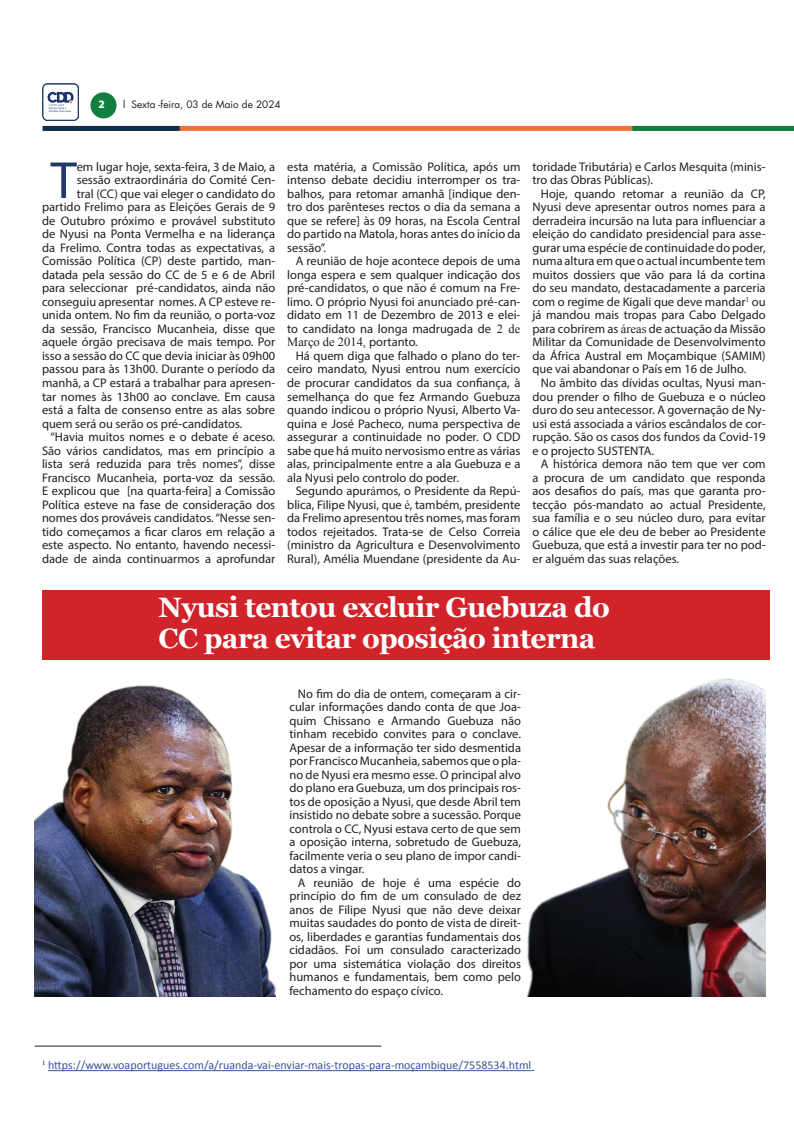
<style>
.page{position:relative;width:794px;height:1134px;background:#fff}
.page>*{position:absolute;margin:0;border:0;box-sizing:border-box;transform-origin:0 0}
.t1{font:52.6px "Myriad Pro";color:#20356a}
.t2{font:700 28px/31px "Georgia";letter-spacing:-.02em;color:#fff}
.t3{font:12.5px/13.5px "Myriad Pro";color:#231f20;text-align:justify}
.t4{font:12.5px "Times New Roman";color:#231f20}
.t5{font:12px "Calibri";color:#3853a3}
.t6{font:10px "Futura LT";color:#231f20}
.t7{font:700 10px "Popular";color:#fff}
.s1{font-family:"Times New Roman"}
.s2{font-family:"Myriad Pro"}
</style>
<div class="page">
<div style="left:45px;top:126px;width:749px;height:5px;background:#f37138"></div>
<div style="left:632px;top:126px;width:162px;height:5px;background:#107f40"></div>
<div style="left:43px;top:126px;width:137px;height:5px;background:#102e4f"></div>
<div style="left:90px;top:92px;width:27px;height:26px;background:#107f40;border-radius:50%"></div>
<img style="left:42px;top:84px;width:37px;height:36px">
<div style="left:42px;top:590px;width:728px;height:69px;background:#d1232a"></div>
<hr style="left:48px;top:1070px;width:483px;height:1px;background:#3853a3">
<img style="left:35px;top:685px;width:240px;height:311px">
<img style="left:526px;top:678px;width:239px;height:319px">
<hr style="left:35px;top:1046px;width:346px;height:1px;background:#231f20">
<p class="t7" style="left:99px;top:98px;width:7px">2</p>
<p class="t6" style="left:123px;top:98px;width:159px">l Sexta -feira, 03 de Maio de 2024</p>
<h1 class="t1" style="left:51px;top:148px;width:28px">T</h1>
<p class="t3" style="left:77px;top:160px;width:200px">em lugar hoje, sexta-feira, 3 de Maio, a</p>
<p class="t3" style="left:77px;top:173px;width:200px">sessão extraordinária do Comité Cen-</p>
<p class="t3" style="left:77px;top:187px;width:200px">tral (CC) que vai eleger o candidato do</p>
<p class="t3" style="left:42px;top:200px;width:235px">partido Frelimo para as Eleições Gerais de 9</p>
<p class="t3" style="left:42px;top:214px;width:235px">de Outubro próximo e provável substituto</p>
<p class="t3" style="left:42px;top:227px;width:235px">de Nyusi na Ponta Vermelha e na liderança</p>
<p class="t3" style="left:42px;top:241px;width:235px">da Frelimo. Contra todas as expectativas, a</p>
<p class="t3" style="left:42px;top:254px;width:235px">Comissão Política (CP) deste partido, man-</p>
<p class="t3" style="left:42px;top:268px;width:235px">datada pela sessão do CC de 5 e 6 de Abril</p>
<p class="t3" style="left:42px;top:281px;width:235px">para seleccionar pré-candidatos, ainda não</p>
<p class="t3" style="left:42px;top:295px;width:235px">conseguiu apresentar nomes. A CP esteve re-</p>
<p class="t3" style="left:42px;top:308px;width:235px">unida ontem. No fim da reunião, o porta-voz</p>
<p class="t3" style="left:42px;top:322px;width:235px">da sessão, Francisco Mucanheia, disse que</p>
<p class="t3" style="left:42px;top:335px;width:235px">aquele órgão precisava de mais tempo. Por</p>
<p class="t3" style="left:42px;top:349px;width:235px">isso a sessão do CC que devia iniciar às 09h00</p>
<p class="t3" style="left:42px;top:362px;width:235px">passou para às 13h00. Durante o período da</p>
<p class="t3" style="left:42px;top:376px;width:235px">manhã, a CP estará a trabalhar para apresen-</p>
<p class="t3" style="left:42px;top:389px;width:235px">tar nomes às 13h00 ao conclave. Em causa</p>
<p class="t3" style="left:42px;top:403px;width:235px">está a falta de consenso entre as alas sobre</p>
<p class="t3" style="left:42px;top:416px;width:202px">quem será ou serão os pré-candidatos.</p>
<p class="t3" style="left:51px;top:430px;width:226px">“Havia muitos nomes e o debate é aceso.</p>
<p class="t3" style="left:42px;top:443px;width:235px">São vários candidatos, mas em princípio a</p>
<p class="t3" style="left:42px;top:457px;width:235px">lista será reduzida para três nomes”, disse</p>
<p class="t3" style="left:42px;top:470px;width:235px">Francisco Mucanheia, porta-voz da sessão.</p>
<p class="t3" style="left:42px;top:484px;width:235px">E explicou que [na quarta-feira] a Comissão</p>
<p class="t3" style="left:42px;top:497px;width:235px">Política esteve na fase de consideração dos</p>
<p class="t3" style="left:42px;top:511px;width:235px">nomes dos prováveis candidatos. “Nesse sen-</p>
<p class="t3" style="left:42px;top:524px;width:235px">tido começamos a ficar claros em relação a</p>
<p class="t3" style="left:42px;top:538px;width:235px">este aspecto. No entanto, havendo necessi-</p>
<p class="t3" style="left:42px;top:551px;width:235px">dade de ainda continuarmos a aprofundar</p>
<p class="t3" style="left:287px;top:160px;width:235px">esta matéria, a Comissão Política, após um intenso debate decidiu interromper os tra&shy;balhos, para retomar amanhã [indique den&shy;tro dos parênteses rectos o dia da semana a que se refere] às 09 horas, na Escola Central do partido na Matola, horas antes do início da sessão”.</p>
<p class="t3" style="left:287px;top:254px;width:235px;text-indent:9px">A reunião de hoje acontece depois de uma longa espera e sem qualquer indicação dos pré-candidatos, o que não é comum na Fre&shy;limo. O próprio Nyusi foi anunciado pré-can&shy;didato em 11 de Dezembro de 2013 e elei&shy;to candidato na longa madrugada de <span class="s1">2 de</span></p>
<p class="t4" style="left:287px;top:334px;width:132px">Março de 2014, <span class="s2">portanto.</span></p>
<p class="t3" style="left:287px;top:349px;width:235px;text-indent:8px">Há quem diga que falhado o plano do ter&shy;ceiro mandato, Nyusi entrou num exercício de procurar candidatos da sua confiança, à semelhança do que fez Armando Guebuza quando indicou o próprio Nyusi, Alberto Va&shy;quina e José Pacheco, numa perspectiva de assegurar a continuidade no poder. O CDD sabe que há muito nervosismo entre as várias alas, principalmente entre a ala Guebuza e a ala Nyusi pelo controlo do poder.</p>
<p class="t3" style="left:287px;top:484px;width:235px;text-indent:8px">Segundo apur<span class="s1">á</span>mos, o Presidente da Repú&shy;blica, Filipe Nyusi, que <span class="s1">é</span>, também, presidente da Frelimo apresentou três nomes, mas foram todos rejeitados. Trata-se de Celso Correia (ministro da Agricultura e Desenvolvimento Rural), Amélia Muendane (presidente da Au-</p>
<p class="t3" style="left:532px;top:160px;width:235px">toridade Tributária) e Carlos Mesquita (minis&shy;tro das Obras Públicas).</p>
<p class="t3" style="left:532px;top:187px;width:235px;text-indent:9px">Hoje, quando retomar a reunião da CP, Nyusi deve apresentar outros nomes para a derradeira incursão na luta para influenciar a eleição do candidato presidencial para asse&shy;gurar uma espécie de continuidade do poder, numa altura em que o actual incumbente tem muitos dossiers que vão para lá da cortina do seu mandato, destacadamente a parceria com o regime de Kigali que deve mandar<sup>1</sup> ou já mandou mais tropas para Cabo Delgado para cobrirem as <span class="s1">áreas</span> de actuação da Missão Militar da Comunidade de Desenvolvimento da África Austral em Moçambique (SAMIM) que vai abandonar o País em 16 de Julho.</p>
<p class="t3" style="left:532px;top:376px;width:235px;text-indent:8px">No âmbito das dívidas ocultas, Nyusi man&shy;dou prender o filho de Guebuza e o núcleo duro do seu antecessor. A governação de Ny&shy;usi está associada a vários escândalos de cor&shy;rupção. São os casos dos fundos da Covid-19 e o projecto SUSTENTA.</p>
<p class="t3" style="left:532px;top:457px;width:235px;text-indent:8px">A histórica demora não tem que ver com a procura de um candidato que responda aos desafios do país, mas que garanta pro&shy;tecção pós-mandato ao actual Presidente, sua família e o seu núcleo duro, para evitar o cálice que ele deu de beber ao Presidente Guebuza, que está a investir para ter no pod&shy;er alguém das suas relações.</p>
<h2 class="t2" style="left:159px;top:591px;width:453px">Nyusi tentou excluir Guebuza do<br>CC para evitar oposição interna</h2>
<p class="t3" style="left:289px;top:687px;width:233px;text-indent:9px">No fim do dia de ontem, começaram a cir&shy;cular informações dando conta de que Joa&shy;quim Chissano e Armando Guebuza não tinham recebido convites para o conclave.<br>Apesar de a informação ter sido desmentida por Francisco Mucanheia, sabemos que o pla&shy;no de Nyusi era mesmo esse. O principal alvo do plano era Guebuza, um dos principais ros&shy;tos de oposição a Nyusi, que desde Abril tem insistido no debate sobre a sucessão. Porque controla o CC, Nyusi estava certo de que sem a oposição interna, sobretudo de Guebuza, facilmente veria o seu plano de impor candi&shy;datos a vingar.</p>
<p class="t3" style="left:289px;top:876px;width:233px;text-indent:8px">A reunião de hoje é uma espécie do princípio do fim de um consulado de dez anos de Filipe Nyusi que não deve deixar muitas saudades do ponto de vista de direit&shy;os, liberdades e garantias fundamentais dos cidadãos. Foi um consulado caracterizado por uma sistemática violação dos direitos humanos e fundamentais, bem como pelo fechamento do espaço cívico.</p>
<p class="t5" style="left:42px;top:1058px;width:491px"><sup>1</sup> https://www.voaportugues.com/a/ruanda-vai-enviar-mais-tropas-para-moçambique/7558534.html</p>
</div>
